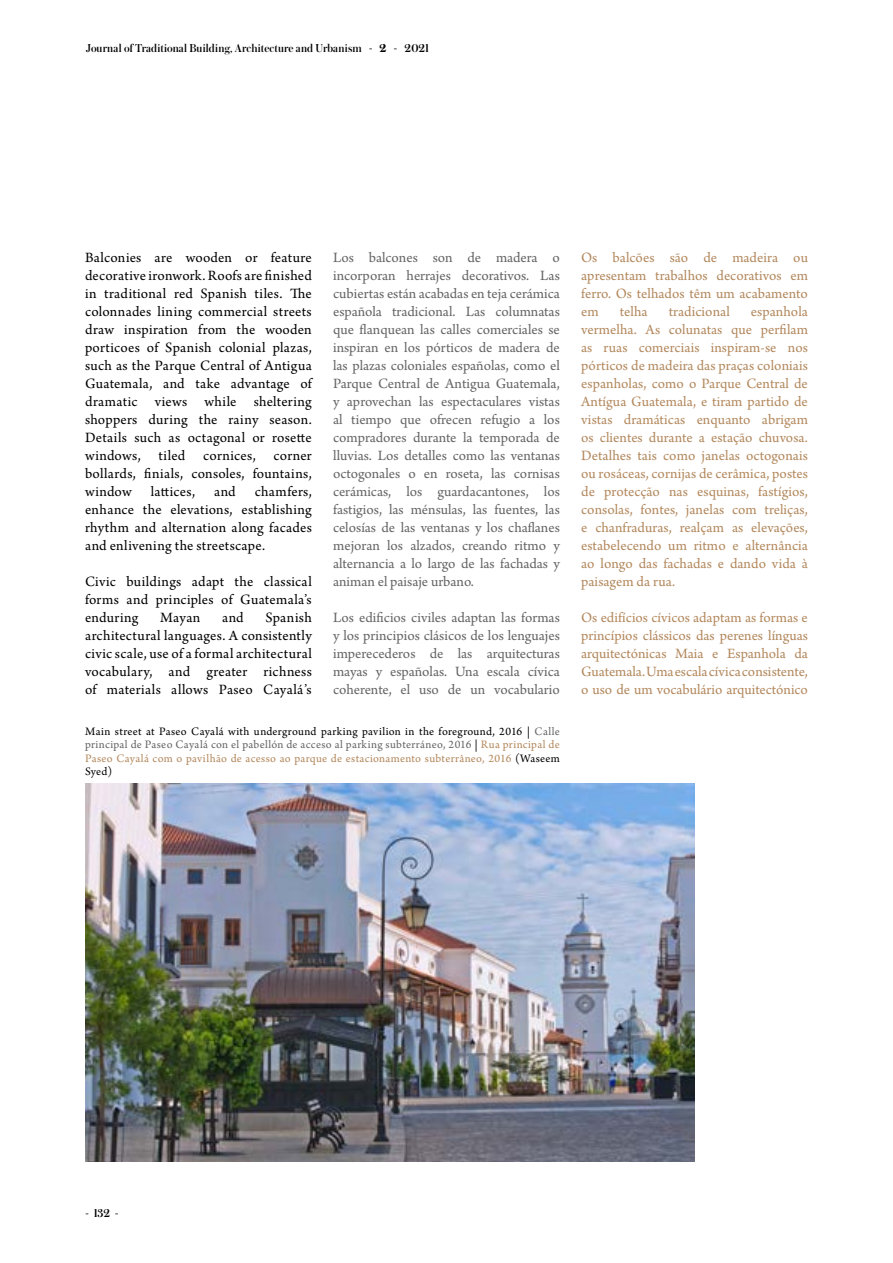
<style>
.page{position:relative;width:893px;height:1263px;background:#fff}
.page>*{position:absolute;margin:0;border:0;box-sizing:border-box;transform-origin:0 0}
.t1{font:15px/18px "Arno Pro";letter-spacing:-.005em;color:#666465;text-align:justify}
.t2{font:15px/18px "Arno Pro";color:#b3885d;text-align:justify}
.t3{font:15px/18px "Arno Pro";letter-spacing:.02em;color:#000;text-align:justify}
.t4{font:12px/13.5px "Arno Pro";letter-spacing:.02em;color:#000;text-align:justify}
.t5{font:500 12px "Austin";letter-spacing:.01em;color:#000}
.s1{font-weight:700}
.s2{color:#666465}
.s3{color:#b3885d}
</style>
<div class="page">
<img style="left:85px;top:784px;width:609px;height:378px">
<p class="t5" style="left:86px;top:40px;width:345px">Journal of Traditional Building, Architecture and Urbanism - <span class="s1">2</span> - 2021</p>
<p class="t3" style="left:85px;top:249px;width:228px">Balconies are wooden or feature decorative ironwork. Roofs are finished in traditional red Spanish tiles. The colonnades lining commercial streets draw inspiration from the wooden porticoes of Spanish colonial plazas, such as the Parque Central of Antigua Guatemala, and take advantage of dramatic views while sheltering shoppers during the rainy season.<br>Details such as octagonal or rosette windows, tiled cornices, corner bollards, finials, consoles, fountains, window</p>
<p class="t3" style="left:85px;top:483px;width:228px;text-indent:170px">chamfers, enhance the elevations, establishing rhythm and alternation along facades and enlivening the streetscape.</p>
<p class="t3" style="left:85px;top:573px;width:228px">Civic buildings adapt the classical forms and principles of Guatemala’s enduring</p>
<p class="t3" style="left:151px;top:483px;width:46px">lattices,</p>
<p class="t3" style="left:214px;top:483px;width:23px">and</p>
<p class="t3" style="left:85px;top:609px;width:228px;text-indent:180px">Spanish architectural languages. A consistently civic scale, use of a formal architectural vocabulary, and greater richness of materials allows Paseo Cayalá’s</p>
<p class="t3" style="left:160px;top:609px;width:42px">Mayan</p>
<p class="t3" style="left:222px;top:609px;width:23px">and</p>
<p class="t1" style="left:333px;top:249px;width:228px">Los balcones son de madera o incorporan herrajes decorativos. Las cubiertas están acabadas en teja cerámica española tradicional. Las columnatas que flanquean las calles comerciales se inspiran en los pórticos de madera de las plazas coloniales españolas, como el Parque Central de Antigua Guatemala, y aprovechan las espectaculares vistas al tiempo que ofrecen refugio a los compradores durante la temporada de lluvias. Los detalles como las ventanas octogonales o en roseta, las cornisas cerámicas, los guardacantones, los fastigios, las ménsulas, las fuentes, las celosías de las ventanas y los chaflanes mejoran los alzados, creando ritmo y alternancia a lo largo de las fachadas y animan el paisaje urbano.</p>
<p class="t1" style="left:333px;top:609px;width:228px">Los edificios civiles adaptan las formas y los principios clásicos de los lenguajes imperecederos de las arquitecturas mayas y españolas. Una escala cívica coherente, el uso de un vocabulario</p>
<p class="t4" style="left:85px;top:725px;width:476px">Main street at Paseo Cayalá with underground parking pavilion in the foreground, 2016 | <span class="s2">Calle principal de Paseo Cayalá con el pabellón de acceso al parking subterráneo, 2016</span> | <span class="s3">Rua principal de Paseo Cayalá com o pavilhão de acesso ao parque de estacionamento subterrâneo, 2016</span> (Waseem Syed)</p>
<p class="t2" style="left:581px;top:249px;width:228px">Os balcões são de madeira ou apresentam trabalhos decorativos em ferro. Os telhados têm um acabamento em</p>
<p class="t2" style="left:581px;top:303px;width:228px;text-indent:170px">espanhola vermelha. As colunatas que perfilam as ruas comerciais inspiram-se nos pórticos de madeira das praças coloniais espanholas, como o Parque Central de Antígua Guatemala, e tiram partido de vistas dramáticas enquanto abrigam os clientes durante a estação chuvosa.<br>Detalhes tais como janelas octogonais ou rosáceas, cornijas de cerâmica, postes de protecção nas esquinas, fastígios, consolas, fontes, janelas com treliças, e chanfraduras, realçam as elevações, estabelecendo um ritmo e alternância ao longo das fachadas e dando vida à paisagem da rua.</p>
<p class="t2" style="left:581px;top:609px;width:228px">Os edifícios cívicos adaptam as formas e princípios clássicos das perenes línguas arquitectónicas Maia e Espanhola da Guatemala. Uma escala cívica consistente, o uso de um vocabulário arquitectónico</p>
<p class="t2" style="left:620px;top:303px;width:29px">telha</p>
<p class="t2" style="left:669px;top:303px;width:63px">tradicional</p>
<p class="t5" style="left:85px;top:1205px;width:35px">- 132 -</p>
</div>
